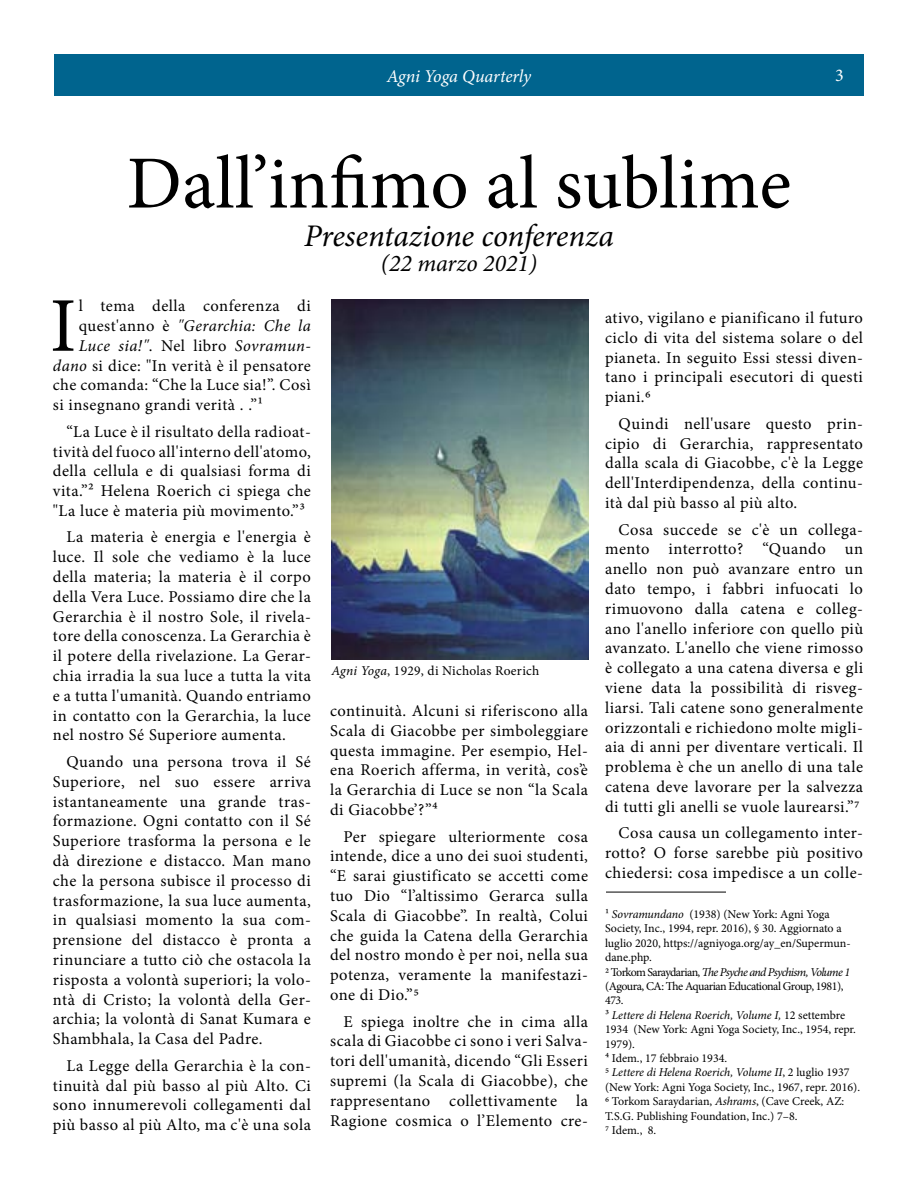
<style>
.page{position:relative;width:918px;height:1188px;background:#fff}
.page>*{position:absolute;margin:0;border:0;box-sizing:border-box;transform-origin:0 0}
.t1{font:77.4px "Minion Pro";color:#000}
.t2{font:75px "Minion Pro";color:#000}
.t3{font:italic 31.5px "Minion Pro";letter-spacing:-.005em;color:#000}
.t4{font:italic 24px "Minion Pro";color:#000}
.t5{font:italic 18px "Minion Pro";letter-spacing:-.005em;color:#fff}
.t6{font:18px "Minion Pro";color:#fff}
.t7{font:16.5px/19.8px "Minion Pro";letter-spacing:.03em;color:#000;text-align:justify}
.t8{font:italic 16.5px "Minion Pro";letter-spacing:.02em;color:#000}
.t9{font:13.5px "Minion Pro";letter-spacing:.02em;color:#000}
.t10{font:12px/14.4px "Minion Pro";letter-spacing:-.005em;color:#000}
.s1{font-style:normal}
.s2{font-style:italic}
</style>
<div class="page">
<div style="left:54px;top:54px;width:810px;height:41px;background:#00648e"></div>
<hr style="left:606px;top:892px;width:120px;height:1px;background:#000">
<img style="left:331px;top:299px;width:257px;height:361px">
<p class="t5" style="left:387px;top:64px;width:146px">Agni Yoga Quarterly</p>
<p class="t6" style="left:835px;top:63px;width:10px">3</p>
<h2 class="t2" style="left:127px;top:133px;width:666px">Dall’infimo al sublime</h2>
<h3 class="t3" style="left:304px;top:214px;width:311px">Presentazione conferenza</h3>
<h3 class="t4" style="left:381px;top:247px;width:158px">(22 marzo 2021)</h3>
<h1 class="t1" style="left:50px;top:274px;width:28px">I</h1>
<p class="t7" style="left:79px;top:296px;width:234px">l tema della conferenza di</p>
<p class="t8" style="left:79px;top:314px;width:234px"><span class="s1">quest'anno è</span> "Gerarchia: Che la</p>
<p class="t8" style="left:79px;top:334px;width:234px">Luce sia!"<span class="s1">. Nel libro</span> Sovramun-</p>
<p class="t7" style="left:53px;top:355px;width:260px"><span class="s2">dano</span> si dice: "In verità è il pensatore</p>
<p class="t7" style="left:53px;top:375px;width:260px">che comanda: “Che la Luce sia!”. Così</p>
<p class="t7" style="left:53px;top:395px;width:212px">si insegnano grandi verità . .”1</p>
<p class="t7" style="left:53px;top:422px;width:260px;text-indent:13px">“La Luce è il risultato della radioat&shy;tività del fuoco all'interno dell'atomo, della cellula e di qualsiasi forma di vita.”2 Helena Roerich ci spiega che "La luce è materia più movimento.”3</p>
<p class="t7" style="left:53px;top:527px;width:260px;text-indent:13px">La materia è energia e l'energia è luce. Il sole che vediamo è la luce della materia; la materia è il corpo della Vera Luce. Possiamo dire che la Gerarchia è il nostro Sole, il rivela&shy;tore della conoscenza. La Gerarchia è il potere della rivelazione. La Gerar&shy;chia irradia la sua luce a tutta la vita e a tutta l'umanità. Quando entriamo in contatto con la Gerarchia, la luce nel nostro Sé Superiore aumenta.</p>
<p class="t7" style="left:53px;top:752px;width:260px;text-indent:13px">Quando una persona trova il Sé Superiore, nel suo essere arriva istantaneamente una grande tras&shy;formazione. Ogni contatto con il Sé Superiore trasforma la persona e le dà direzione e distacco. Man mano che la persona subisce il processo di trasformazione, la sua luce aumenta, in qualsiasi momento la sua com&shy;prensione del distacco è pronta a rinunciare a tutto ciò che ostacola la risposta a volontà superiori; la volo&shy;ntà di Cristo; la volontà della Ger&shy;archia; la volontà di Sanat Kumara e Shambhala, la Casa del Padre.</p>
<p class="t7" style="left:53px;top:1056px;width:260px;text-indent:13px">La Legge della Gerarchia è la con&shy;tinuità dal più basso al più Alto. Ci sono innumerevoli collegamenti dal più basso al più Alto, ma c'è una sola</p>
<p class="t9" style="left:331px;top:661px;width:209px"><span class="s2">Agni Yoga</span>, 1929, di Nicholas Roerich</p>
<p class="t7" style="left:330px;top:701px;width:260px">continuità. Alcuni si riferiscono alla Scala di Giacobbe per simboleggiare questa immagine. Per esempio, Hel&shy;ena Roerich afferma, in verità, cos’è la Gerarchia di Luce se non “la Scala di Giacobbe’?”4</p>
<p class="t7" style="left:330px;top:827px;width:260px;text-indent:13px">Per spiegare ulteriormente cosa intende, dice a uno dei suoi studenti, “E sarai giustificato se accetti come tuo Dio “l’altissimo Gerarca sulla Scala di Giacobbe”. In realtà, Colui che guida la Catena della Gerarchia del nostro mondo è per noi, nella sua potenza, veramente la manifestazi&shy;one di Dio.”5</p>
<p class="t7" style="left:330px;top:1011px;width:260px;text-indent:13px">E spiega inoltre che in cima alla scala di Giacobbe ci sono i veri Salva&shy;tori dell'umanità, dicendo “Gli Esseri supremi (la Scala di Giacobbe), che rappresentano collettivamente la Ragione cosmica o l’Elemento cre-</p>
<p class="t7" style="left:605px;top:308px;width:260px">ativo, vigilano e pianificano il futuro ciclo di vita del sistema solare o del pianeta. In seguito Essi stessi diven&shy;tano i principali esecutori di questi piani.6</p>
<p class="t7" style="left:605px;top:414px;width:260px;text-indent:13px">Quindi nell'usare questo prin&shy;cipio di Gerarchia, rappresentato dalla scala di Giacobbe, c'è la Legge dell'Interdipendenza, della continu&shy;ità dal più basso al più alto.</p>
<p class="t7" style="left:605px;top:519px;width:260px;text-indent:13px">Cosa succede se c'è un collega&shy;mento interrotto? “Quando un anello non può avanzare entro un dato tempo, i fabbri infuocati lo rimuovono dalla catena e colleg&shy;ano l'anello inferiore con quello più avanzato. L'anello che viene rimosso è collegato a una catena diversa e gli viene data la possibilità di risveg&shy;liarsi. Tali catene sono generalmente orizzontali e richiedono molte migli&shy;aia di anni per diventare verticali. Il problema è che un anello di una tale catena deve lavorare per la salvezza di tutti gli anelli se vuole laurearsi.”7</p>
<p class="t7" style="left:605px;top:823px;width:260px;text-indent:13px">Cosa causa un collegamento inter&shy;rotto? O forse sarebbe più positivo chiedersi: cosa impedisce a un colle-</p>
<p class="t10" style="left:605px;top:907px;width:257px">1 <span class="s2">Sovramundano</span> (1938) (New York: Agni Yoga Society, Inc., 1994, repr. 2016), § 30. Aggiornato a luglio 2020, https://agniyoga.org/ay_en/Supermun&shy;dane.php.<br>2 Torkom Saraydarian, <span class="s2">The Psyche and Psychism, Volume 1 </span>(Agoura, CA: The Aquarian Educational Group, 1981), 473.<br>3 <span class="s2">Lettere di Helena Roerich, Volume I,</span> 12 settembre 1934 (New York: Agni Yoga Society, Inc., 1954, repr.<br>1979).<br>4 Idem., 17 febbraio 1934.<br>5 <span class="s2">Lettere di Helena Roerich, Volume II</span>, 2 luglio 1937 (New York: Agni Yoga Society, Inc., 1967, repr. 2016).<br>6 Torkom Saraydarian, <span class="s2">Ashrams</span>, (Cave Creek, AZ:<br>T.S.G. Publishing Foundation, Inc.) 7–8.<br>7 Idem., 8.</p>
</div>
